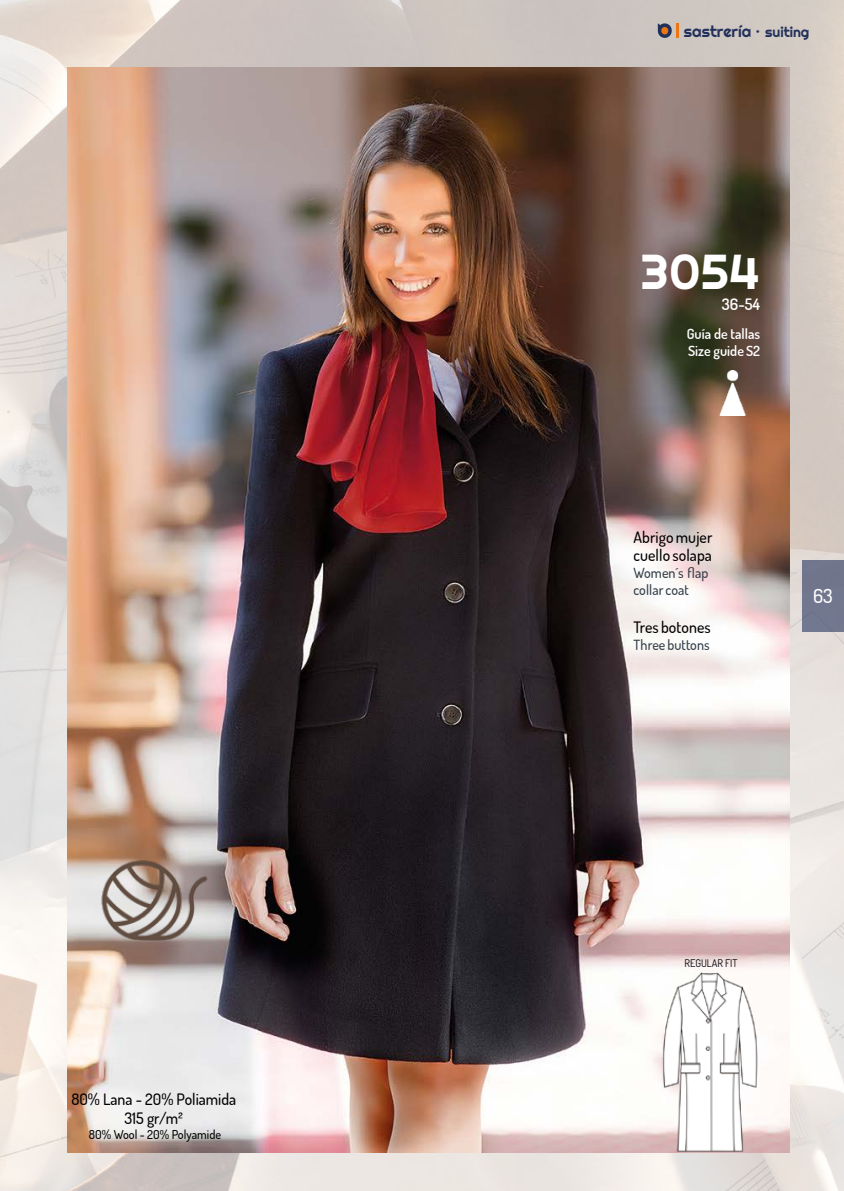
<style>
.page{position:relative;width:844px;height:1191px;background:#fff}
.page>*{position:absolute;margin:0;border:0;box-sizing:border-box;transform-origin:0 0}
.t1{font:49px "Righteous";color:#fff}
.t2{font:500 19.25px "Dosis";color:#fff}
.t3{font:500 15.75px/18.9px "Dosis";letter-spacing:.005em;color:#000}
.t4{font:15.75px "Righteous";color:#22315b}
.t5{font:600 15.75px "Dosis";color:#fff}
.t6{font:500 14px/16.8px "Dosis";letter-spacing:.005em;color:#323e48}
.t7{font:600 14px/16.8px "Dosis";color:#fff}
.t8{font:500 12.25px "Dosis";color:#000}
.t9{font:10.5px "Dosis";color:#000}
.s1{font-size:14px}
</style>
<div class="page">
<img style="left:0;top:0;width:843px;height:1191px">
<img style="left:67px;top:68px;width:722px;height:1084px">
<img style="left:647px;top:972px;width:152px;height:179px">
<div style="left:801px;top:560px;width:42px;height:71px;background:#71778e"></div>
<img style="left:718px;top:370px;width:28px;height:45px">
<img style="left:94px;top:855px;width:119px;height:103px">
<svg style="left:657px;top:23px;width:21px;height:15px"></svg>
<p class="t3" style="left:71px;top:1088px;width:166px;text-align:center">80% Lana - 20% Poliamida<br>315 gr/m²</p>
<p class="t8" style="left:89px;top:1126px;width:134px">80% Wool - 20% Polyamide</p>
<p class="t4" style="left:683px;top:21px;width:127px">sastrería · <span class="s1">suiting</span></p>
<h1 class="t1" style="left:640px;top:241px;width:121px">3054</h1>
<p class="t5" style="left:721px;top:293px;width:40px">36-54</p>
<p class="t7" style="left:686px;top:325px;width:75px">Guía de tallas<br>Size guide S2</p>
<p class="t3" style="left:633px;top:526px;width:80px">Abrigo mujer cuello solapa</p>
<p class="t6" style="left:633px;top:564px;width:76px">Women´s flap collar coat</p>
<p class="t3" style="left:633px;top:617px;width:78px">Tres botones</p>
<p class="t6" style="left:633px;top:635px;width:78px">Three buttons</p>
<p class="t2" style="left:812px;top:582px;width:21px">63</p>
<p class="t9" style="left:684px;top:956px;width:54px">REGULAR FIT</p>
</div>
